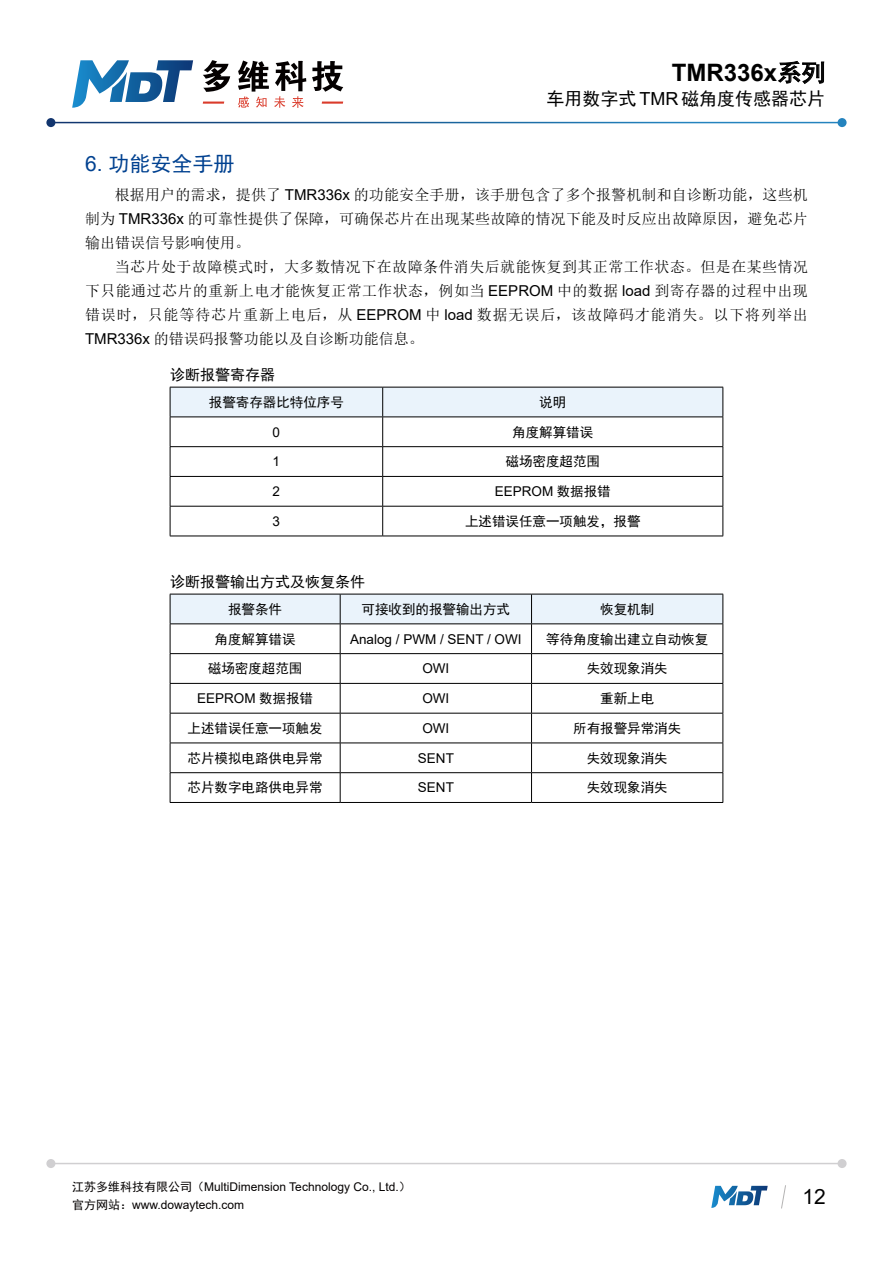
<style>
.page{position:relative;width:893px;height:1263px;background:#fff}
.page>*{position:absolute;margin:0;border:0;box-sizing:border-box;transform-origin:0 0}
.t1{font:700 24px "Arial";color:#000}
.一级标题{font:21px "Sim Hei";color:#004190}
.t2{font:21px "Arial";color:#000}
.t3{font:18px "Sim Hei";color:#000}
.内页段落{font:15px/24px "Sim Sun";letter-spacing:.01em;color:#000;text-align:justify}
.图片名称{font:15px "Sim Hei";color:#000}
.表格内文字{font:13.5px "Sim Hei";color:#000}
.表格内文字-2{font:13.5px "Arial";color:#000}
.t4{font:12px/18.3px "Arial";color:#040000}
.s1{font-family:"Sim Hei";font-weight:400}
.s2{font-family:"Arial"}
.s3{font-family:"Sim Hei"}
</style>
<div class="page">
<svg style="left:170px;top:387px;width:554px;height:119px"></svg>
<hr style="left:170px;top:506px;width:213px;height:1px;background:#000">
<hr style="left:170px;top:506px;width:1px;height:30px;background:#000">
<hr style="left:383px;top:506px;width:340px;height:1px;background:#000">
<hr style="left:382px;top:506px;width:1px;height:30px;background:#000">
<hr style="left:723px;top:506px;width:1px;height:30px;background:#000">
<hr style="left:170px;top:536px;width:213px;height:1px;background:#000">
<hr style="left:383px;top:536px;width:340px;height:1px;background:#000">
<svg style="left:170px;top:594px;width:554px;height:119px"></svg>
<hr style="left:170px;top:713px;width:170px;height:1px;background:#000">
<hr style="left:170px;top:713px;width:1px;height:30px;background:#000">
<hr style="left:340px;top:713px;width:191px;height:1px;background:#000">
<hr style="left:340px;top:713px;width:1px;height:30px;background:#000">
<hr style="left:531px;top:713px;width:192px;height:1px;background:#000">
<hr style="left:531px;top:713px;width:1px;height:30px;background:#000">
<hr style="left:723px;top:713px;width:1px;height:30px;background:#000">
<hr style="left:170px;top:743px;width:170px;height:1px;background:#000">
<hr style="left:340px;top:743px;width:191px;height:1px;background:#000">
<hr style="left:531px;top:743px;width:192px;height:1px;background:#000">
<hr style="left:170px;top:772px;width:170px;height:1px;background:#000">
<svg style="left:170px;top:743px;width:1px;height:59px"></svg>
<hr style="left:340px;top:772px;width:191px;height:1px;background:#000">
<svg style="left:340px;top:743px;width:1px;height:59px"></svg>
<hr style="left:531px;top:772px;width:192px;height:1px;background:#000">
<svg style="left:531px;top:743px;width:1px;height:59px"></svg>
<svg style="left:723px;top:743px;width:1px;height:59px"></svg>
<hr style="left:170px;top:802px;width:170px;height:1px;background:#000">
<hr style="left:340px;top:802px;width:191px;height:1px;background:#000">
<hr style="left:531px;top:802px;width:192px;height:1px;background:#000">
<svg style="left:46px;top:1159px;width:801px;height:9px"></svg>
<svg style="left:778px;top:61px;width:46px;height:23px"></svg>
<svg style="left:203px;top:60px;width:27px;height:32px"></svg>
<svg style="left:312px;top:61px;width:31px;height:31px"></svg>
<svg style="left:238px;top:61px;width:68px;height:47px"></svg>
<hr style="left:203px;top:102px;width:21px;height:2px;background:#da3b2b">
<hr style="left:322px;top:102px;width:21px;height:2px;background:#da3b2b">
<svg style="left:72px;top:60px;width:121px;height:48px"></svg>
<svg style="left:46px;top:118px;width:801px;height:9px"></svg>
<svg style="left:781px;top:1185px;width:5px;height:24px"></svg>
<svg style="left:711px;top:1186px;width:57px;height:22px"></svg>
<h1 class="t1" style="left:672px;top:56px;width:155px">TMR336x<span class="s1">系列</span></h1>
<p class="t3" style="left:546px;top:90px;width:280px">车用数字式 <span class="s2">TMR</span> 磁角度传感器芯片</p>
<p class="一级标题" style="left:85px;top:153px;width:151px"><span class="s2">6.</span> 功能安全手册</p>
<p class="内页段落" style="left:85px;top:182px;width:724px;text-indent:30px">根据用户的需求，提供了 <span class="s2">TMR336x</span> 的功能安全手册，该手册包含了多个报警机制和自诊断功能，这些机制为 <span class="s2">TMR336x</span> 的可靠性提供了保障，可确保芯片在出现某些故障的情况下能及时反应出故障原因，避免芯片输出错误信号影响使用。</p>
<p class="内页段落" style="left:85px;top:254px;width:725px;text-indent:30px">当芯片处于故障模式时，大多数情况下在故障条件消失后就能恢复到其正常工作状态。但是在某些情况下只能通过芯片的重新上电才能恢复正常工作状态，例如当 <span class="s2">EEPROM</span> 中的数据 <span class="s2">load</span> 到寄存器的过程中出现错误时，只能等待芯片重新上电后，从 <span class="s2">EEPROM</span> 中 <span class="s2">load</span> 数据无误后，该故障码才能消失。以下将列举出<span class="s2">TMR336x</span> 的错误码报警功能以及自诊断功能信息。</p>
<p class="图片名称" style="left:170px;top:368px;width:106px">诊断报警寄存器</p>
<p class="表格内文字" style="left:209px;top:395px;width:136px">报警寄存器比特位序号</p>
<p class="表格内文字" style="left:539px;top:395px;width:28px">说明</p>
<p class="表格内文字-2" style="left:273px;top:423px;width:9px">0</p>
<p class="表格内文字" style="left:512px;top:425px;width:82px">角度解算错误</p>
<p class="表格内文字-2" style="left:273px;top:452px;width:9px">1</p>
<p class="表格内文字" style="left:506px;top:455px;width:96px">磁场密度超范围</p>
<p class="表格内文字-2" style="left:273px;top:482px;width:9px">2</p>
<p class="表格内文字-2" style="left:495px;top:482px;width:117px">EEPROM <span class="s3">数据报错</span></p>
<p class="表格内文字-2" style="left:273px;top:512px;width:9px">3</p>
<p class="表格内文字" style="left:465px;top:514px;width:177px">上述错误任意一项触发，报警</p>
<p class="图片名称" style="left:170px;top:574px;width:197px">诊断报警输出方式及恢复条件</p>
<p class="表格内文字" style="left:228px;top:602px;width:55px">报警条件</p>
<p class="表格内文字" style="left:362px;top:602px;width:150px">可接收到的报警输出方式</p>
<p class="表格内文字" style="left:600px;top:602px;width:55px">恢复机制</p>
<p class="表格内文字" style="left:215px;top:632px;width:82px">角度解算错误</p>
<p class="表格内文字-2" style="left:350px;top:629px;width:173px">Analog / PWM / SENT / OWI</p>
<p class="表格内文字" style="left:546px;top:632px;width:163px">等待角度输出建立自动恢复</p>
<p class="表格内文字" style="left:208px;top:662px;width:96px">磁场密度超范围</p>
<p class="表格内文字-2" style="left:422px;top:659px;width:28px">OWI</p>
<p class="表格内文字" style="left:587px;top:662px;width:82px">失效现象消失</p>
<p class="表格内文字-2" style="left:197px;top:689px;width:117px">EEPROM <span class="s3">数据报错</span></p>
<p class="表格内文字-2" style="left:422px;top:689px;width:28px">OWI</p>
<p class="表格内文字" style="left:600px;top:691px;width:55px">重新上电</p>
<p class="表格内文字" style="left:188px;top:721px;width:137px">上述错误任意一项触发</p>
<p class="表格内文字-2" style="left:422px;top:719px;width:28px">OWI</p>
<p class="表格内文字" style="left:573px;top:721px;width:109px">所有报警异常消失</p>
<p class="表格内文字" style="left:188px;top:751px;width:137px">芯片模拟电路供电异常</p>
<p class="表格内文字-2" style="left:418px;top:749px;width:38px">SENT</p>
<p class="表格内文字" style="left:587px;top:751px;width:82px">失效现象消失</p>
<p class="表格内文字" style="left:188px;top:781px;width:137px">芯片数字电路供电异常</p>
<p class="表格内文字-2" style="left:418px;top:778px;width:38px">SENT</p>
<p class="表格内文字" style="left:587px;top:781px;width:82px">失效现象消失</p>
<p class="t4" style="left:72px;top:1177px;width:340px"><span class="s3">江苏多维科技有限公司（</span>MultiDimension Technology Co., Ltd.<span class="s3">）官方网站：</span>www.dowaytech.com</p>
<h2 class="t2" style="left:802px;top:1182px;width:25px">12</h2>
</div>
